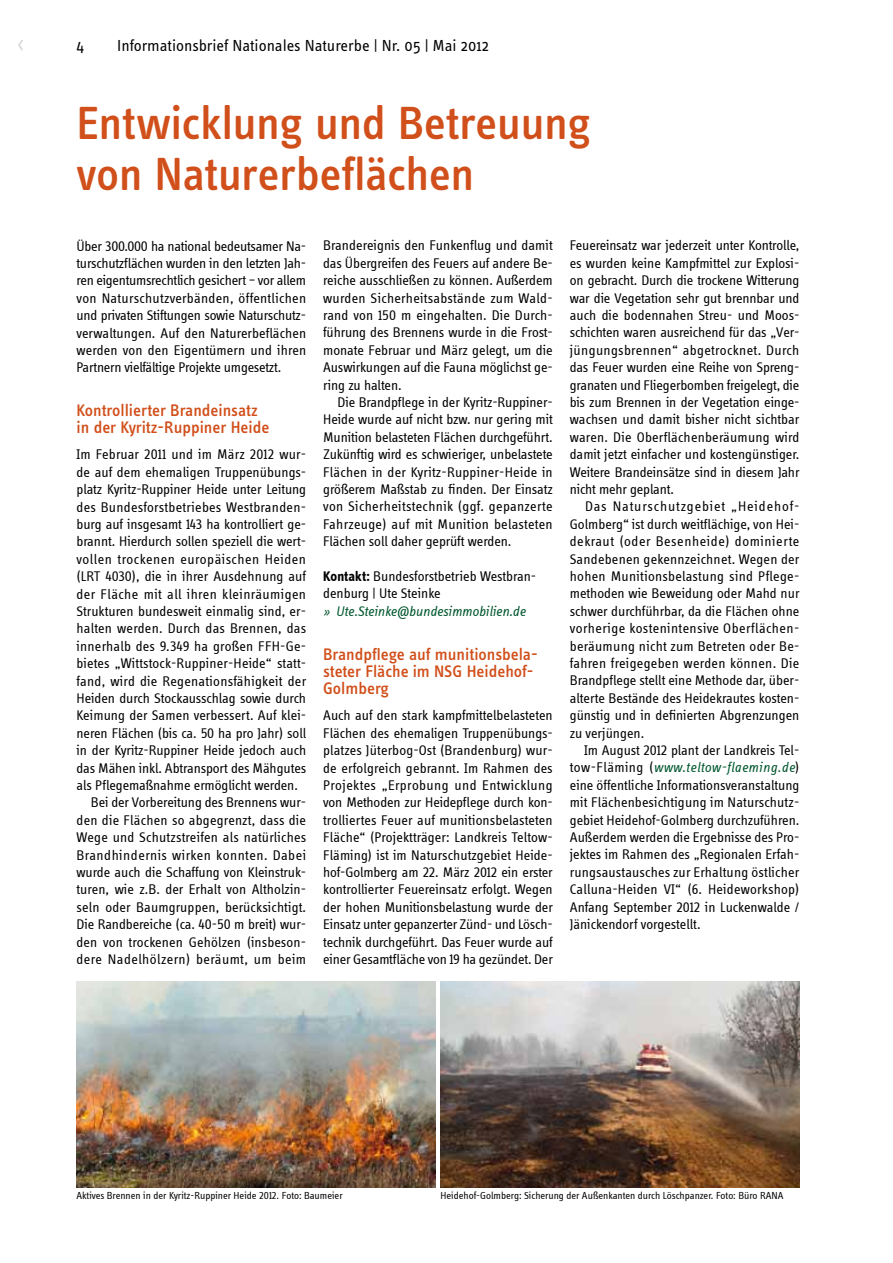
<style>
.page{position:relative;width:893px;height:1263px;background:#fff}
.page>*{position:absolute;margin:0;border:0;box-sizing:border-box;transform-origin:0 0}
.t1{font:48px/51px "Info Text Medium Tf";letter-spacing:-.015em;color:#d14f1a}
.t2{font:500 17.25px/17.4px "Info Text";color:#d14f1a}
.t3{font:16.5px "Info Text";color:#000}
.t4{font:14.4px/17.4px "Info Web";color:#000;text-align:justify}
.t5{font:14.4px "Info Web";letter-spacing:.02em;color:#000}
.t6{font:14.4px "Info Web";letter-spacing:.035em;color:#000}
.t7{font:14.4px "Info Web";letter-spacing:.03em;color:#000}
.t8{font:italic 14.4px "Info Web";color:#00572e}
.t9{font:10.5px "Info Web";color:#000}
.s1{font-weight:700}
.s2{font-style:italic;color:#00572e}
</style>
<div class="page">
<svg style="left:18px;top:40px;width:5px;height:10px"></svg>
<img style="left:441px;top:981px;width:358px;height:206px">
<img style="left:77px;top:981px;width:358px;height:206px">
<p class="t3" style="left:77px;top:36px;width:9px">4</p>
<p class="t3" style="left:117px;top:36px;width:373px">Informationsbrief Nationales Naturerbe | Nr. 05 | Mai 2012</p>
<h1 class="t1" style="left:77px;top:97px;width:516px">Entwicklung und Betreuung von Naturerbeflächen</h1>
<p class="t4" style="left:77px;top:237px;width:231px">Über 300.000 ha national bedeutsamer Na&shy;turschutzflächen wurden in den letzten Jah&shy;ren eigentumsrechtlich gesichert – vor allem von Naturschutzverbänden, öffentlichen und privaten Stiftungen sowie Naturschutz&shy;verwaltungen. Auf den Naturerbeflächen werden von den Eigentümern und ihren Partnern vielfältige Projekte umgesetzt.</p>
<p class="t2" style="left:77px;top:401px;width:194px">Kontrollierter Brandeinsatz in der Kyritz-Ruppiner Heide</p>
<p class="t4" style="left:77px;top:446px;width:231px">Im Februar 2011 und im März 2012 wur-</p>
<p class="t4" style="left:77px;top:463px;width:231px">de auf dem ehemaligen Truppenübungs-</p>
<p class="t4" style="left:77px;top:481px;width:231px">platz Kyritz-Ruppiner Heide unter Leitung</p>
<p class="t5" style="left:77px;top:499px;width:231px">des Bundesforstbetriebes Westbranden-</p>
<p class="t4" style="left:77px;top:515px;width:231px">burg auf insgesamt 143 ha kontrolliert ge-</p>
<p class="t4" style="left:77px;top:533px;width:231px">brannt. Hierdurch sollen speziell die wert-</p>
<p class="t6" style="left:77px;top:551px;width:231px">vollen trockenen europäischen Heiden</p>
<p class="t4" style="left:77px;top:568px;width:231px">(LRT 4030), die in ihrer Ausdehnung auf</p>
<p class="t7" style="left:77px;top:586px;width:231px">der Fläche mit all ihren kleinräumigen</p>
<p class="t4" style="left:77px;top:602px;width:231px">Strukturen bundesweit einmalig sind, er-</p>
<p class="t4" style="left:77px;top:620px;width:231px">halten werden. Durch das Brennen, das</p>
<p class="t4" style="left:77px;top:637px;width:231px">innerhalb des 9.349 ha großen FFH-Ge-</p>
<p class="t4" style="left:77px;top:655px;width:231px">bietes „Wittstock-Ruppiner-Heide“ statt-</p>
<p class="t5" style="left:77px;top:673px;width:231px">fand, wird die Regenationsfähigkeit der</p>
<p class="t4" style="left:77px;top:689px;width:231px">Heiden durch Stockausschlag sowie durch</p>
<p class="t4" style="left:77px;top:707px;width:231px">Keimung der Samen verbessert. Auf klei-</p>
<p class="t4" style="left:77px;top:724px;width:231px">neren Flächen (bis ca. 50 ha pro Jahr) soll</p>
<p class="t4" style="left:77px;top:742px;width:231px">in der Kyritz-Ruppiner Heide jedoch auch</p>
<p class="t4" style="left:77px;top:759px;width:231px">das Mähen inkl. Abtransport des Mähgutes</p>
<p class="t4" style="left:77px;top:776px;width:223px">als Pflegemaßnahme ermöglicht werden.</p>
<p class="t4" style="left:91px;top:794px;width:217px">Bei der Vorbereitung des Brennens wur-</p>
<p class="t4" style="left:77px;top:811px;width:231px">den die Flächen so abgegrenzt, dass die</p>
<p class="t4" style="left:77px;top:829px;width:231px">Wege und Schutzstreifen als natürliches</p>
<p class="t6" style="left:77px;top:847px;width:231px">Brandhindernis wirken konnten. Dabei</p>
<p class="t4" style="left:77px;top:863px;width:231px">wurde auch die Schaffung von Kleinstruk-</p>
<p class="t4" style="left:77px;top:881px;width:231px">turen, wie z.B. der Erhalt von Altholzin-</p>
<p class="t4" style="left:77px;top:898px;width:231px">seln oder Baumgruppen, berücksichtigt.</p>
<p class="t4" style="left:77px;top:916px;width:231px">Die Randbereiche (ca. 40-50 m breit) wur-</p>
<p class="t4" style="left:77px;top:933px;width:231px">den von trockenen Gehölzen (insbeson-</p>
<p class="t7" style="left:77px;top:951px;width:231px">dere Nadelhölzern) beräumt, um beim</p>
<p class="t4" style="left:323px;top:237px;width:231px">Brandereignis den Funkenflug und damit das Übergreifen des Feuers auf andere Be&shy;reiche ausschließen zu können. Außerdem wurden Sicherheitsabstände zum Wald&shy;rand von 150 m eingehalten. Die Durch&shy;führung des Brennens wurde in die Frost&shy;monate Februar und März gelegt, um die Auswirkungen auf die Fauna möglichst ge&shy;ring zu halten.</p>
<p class="t4" style="left:323px;top:393px;width:231px;text-indent:14px">Die Brandpflege in der Kyritz-Ruppiner-Heide wurde auf nicht bzw. nur gering mit Munition belasteten Flächen durchgeführt.<br>Zukünftig wird es schwieriger, unbelastete Flächen in der Kyritz-Ruppiner-Heide in größerem Maßstab zu finden. Der Einsatz von Sicherheitstechnik (ggf. gepanzerte Fahrzeuge) auf mit Munition belasteten Flächen soll daher geprüft werden.</p>
<p class="t4" style="left:323px;top:567px;width:215px"><span class="s1">Kontakt:</span> Bundesforstbetrieb Westbran&shy;denburg | Ute Steinke</p>
<p class="t8" style="left:323px;top:603px;width:204px">» Ute.Steinke@bundesimmobilien.de</p>
<p class="t2" style="left:323px;top:645px;width:216px">Brandpflege auf munitionsbela&shy;steter Fläche im NSG Heidehof-<br>Golmberg</p>
<p class="t4" style="left:323px;top:707px;width:231px">Auch auf den stark kampfmittelbelasteten Flächen des ehemaligen Truppenübungs&shy;platzes Jüterbog-Ost (Brandenburg) wur&shy;de erfolgreich gebrannt. Im Rahmen des Projektes „Erprobung und Entwicklung von Methoden zur Heidepflege durch kon&shy;trolliertes Feuer auf munitionsbelasteten Fläche“ (Projektträger: Landkreis Teltow-Fläming) ist im Naturschutzgebiet Heide&shy;hof-Golmberg am 22. März 2012 ein erster kontrollierter Feuereinsatz erfolgt. Wegen der hohen Munitionsbelastung wurde der Einsatz unter gepanzerter Zünd- und Lösch&shy;technik durchgeführt. Das Feuer wurde auf einer Gesamtfläche von 19 ha gezündet. Der</p>
<p class="t4" style="left:570px;top:237px;width:231px">Feuereinsatz war jederzeit unter Kontrolle, es wurden keine Kampfmittel zur Explosi&shy;on gebracht. Durch die trockene Witterung war die Vegetation sehr gut brennbar und auch die bodennahen Streu- und Moos&shy;schichten waren ausreichend für das „Ver&shy;jüngungsbrennen“ abgetrocknet. Durch das Feuer wurden eine Reihe von Spreng&shy;granaten und Fliegerbomben freigelegt, die bis zum Brennen in der Vegetation einge&shy;wachsen und damit bisher nicht sichtbar waren. Die Oberflächenberäumung wird damit jetzt einfacher und kostengünstiger.<br>Weitere Brandeinsätze sind in diesem Jahr nicht mehr geplant.</p>
<p class="t4" style="left:570px;top:498px;width:231px;text-indent:15px">Das Naturschutzgebiet „Heidehof-Golmberg“ ist durch weitflächige, von Hei&shy;dekraut (oder Besenheide) dominierte Sandebenen gekennzeichnet. Wegen der hohen Munitionsbelastung sind Pflege&shy;methoden wie Beweidung oder Mahd nur schwer durchführbar, da die Flächen ohne vorherige kostenintensive Oberflächen&shy;beräumung nicht zum Betreten oder Be&shy;fahren freigegeben werden können. Die Brandpflege stellt eine Methode dar, über&shy;alterte Bestände des Heidekrautes kosten&shy;günstig und in definierten Abgrenzungen zu verjüngen.</p>
<p class="t4" style="left:570px;top:741px;width:231px;text-indent:14px">Im August 2012 plant der Landkreis Tel&shy;tow-Fläming (<span class="s2">www.teltow-flaeming.de</span>) eine öffentliche Informationsveranstaltung mit Flächenbesichtigung im Naturschutz&shy;gebiet Heidehof-Golmberg durchzuführen.<br>Außerdem werden die Ergebnisse des Pro&shy;jektes im Rahmen des „Regionalen Erfah&shy;rungsaustausches zur Erhaltung östlicher Calluna-Heiden VI“ (6. Heideworkshop)<br>Anfang September 2012 in Luckenwalde / Jänickendorf vorgestellt.</p>
<p class="t9" style="left:77px;top:1190px;width:268px">Aktives Brennen in der Kyritz-Ruppiner Heide 2012. Foto: Baumeier</p>
<p class="t9" style="left:441px;top:1190px;width:344px">Heidehof-Golmberg: Sicherung der Außenkanten durch Löschpanzer. Foto: Büro RANA</p>
</div>
